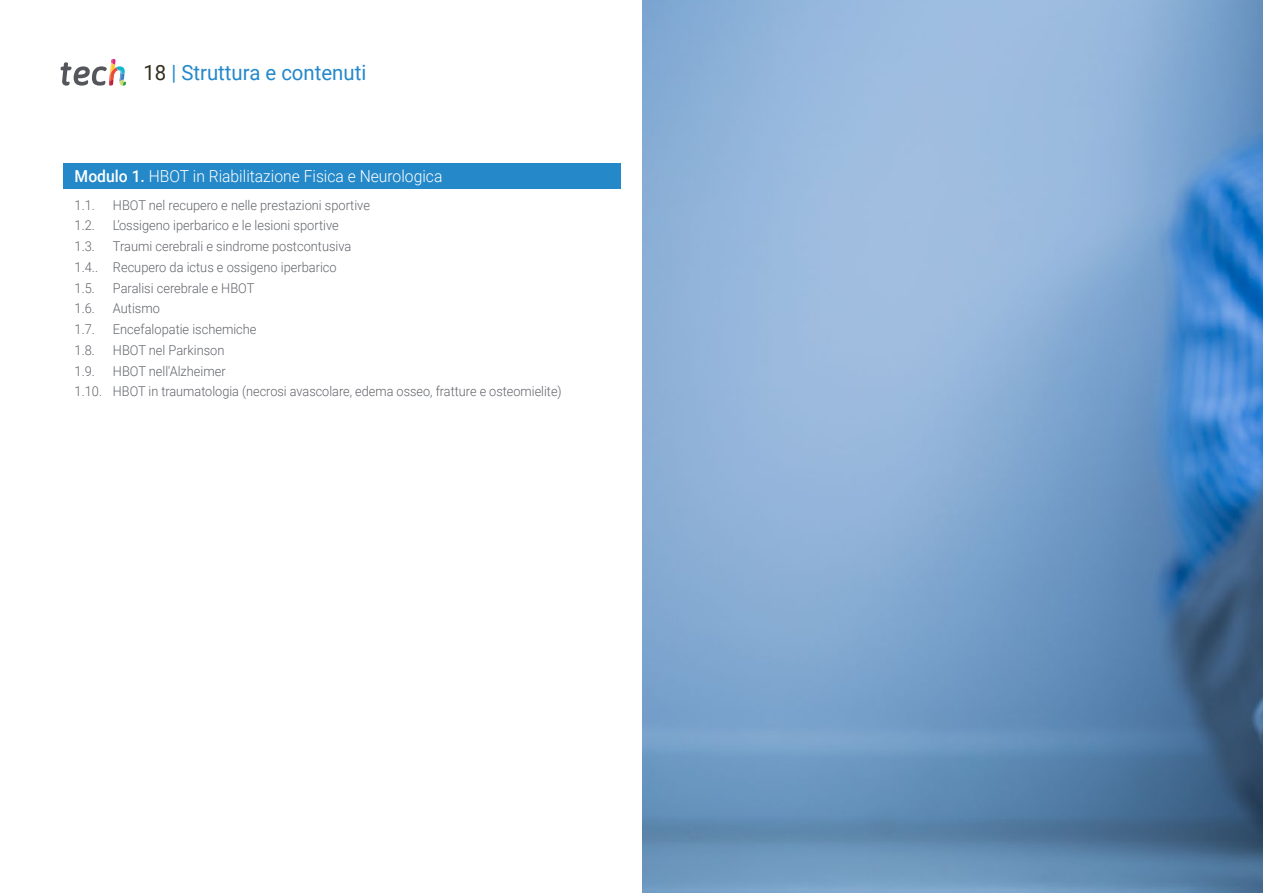
<style>
.page{position:relative;width:1263px;height:893px;background:#fff}
.page>*{position:absolute;margin:0;border:0;box-sizing:border-box;transform-origin:0 0}
.t1{font:21px "Roboto";color:#2488c9}
.t2{font:300 16.5px "Roboto";color:#fff;scale:.95 1}
.t3{font:300 13.5px/20.7px "Roboto";color:#61646a;scale:.95 1}
.s1{color:#312e20}
.s2{font-weight:500}
</style>
<div class="page">
<div style="left:64px;top:164px;width:557px;height:25px;background:#2488c9"></div>
<img style="left:642px;top:0;width:621px;height:893px">
<svg style="left:61px;top:59px;width:65px;height:27px"></svg>
<h1 class="t1" style="left:144px;top:57px;width:224px"><span class="s1">18</span> | Struttura e contenuti</h1>
<p class="t2" style="left:75px;top:165px;width:389px"><span class="s2">Modulo 1.</span> HBOT in Riabilitazione Fisica e Neurologica</p>
<p class="t3" style="left:75px;top:194px;width:23px">1.1.</p>
<p class="t3" style="left:113px;top:194px;width:272px">HBOT nel recupero e nelle prestazioni sportive</p>
<p class="t3" style="left:75px;top:215px;width:23px">1.2.</p>
<p class="t3" style="left:113px;top:215px;width:239px">L’ossigeno iperbarico e le lesioni sportive</p>
<p class="t3" style="left:75px;top:235px;width:23px">1.3.</p>
<p class="t3" style="left:75px;top:235px;width:293px;text-indent:38px">Traumi cerebrali e sindrome postcontusiva<br>1.4.. Recupero da ictus e ossigeno iperbarico<br>1.5.</p>
<p class="t3" style="left:113px;top:277px;width:150px">Paralisi cerebrale e HBOT</p>
<p class="t3" style="left:75px;top:298px;width:23px">1.6.</p>
<p class="t3" style="left:113px;top:298px;width:51px">Autismo</p>
<p class="t3" style="left:75px;top:318px;width:23px">1.7.</p>
<p class="t3" style="left:113px;top:318px;width:153px">Encefalopatie ischemiche</p>
<p class="t3" style="left:75px;top:339px;width:23px">1.8.</p>
<p class="t3" style="left:113px;top:339px;width:119px">HBOT nel Parkinson</p>
<p class="t3" style="left:75px;top:360px;width:23px">1.9.</p>
<p class="t3" style="left:75px;top:360px;width:514px;text-indent:38px">HBOT nell'Alzheimer<br>1.10. HBOT in traumatologia (necrosi avascolare, edema osseo, fratture e osteomielite)</p>
</div>
